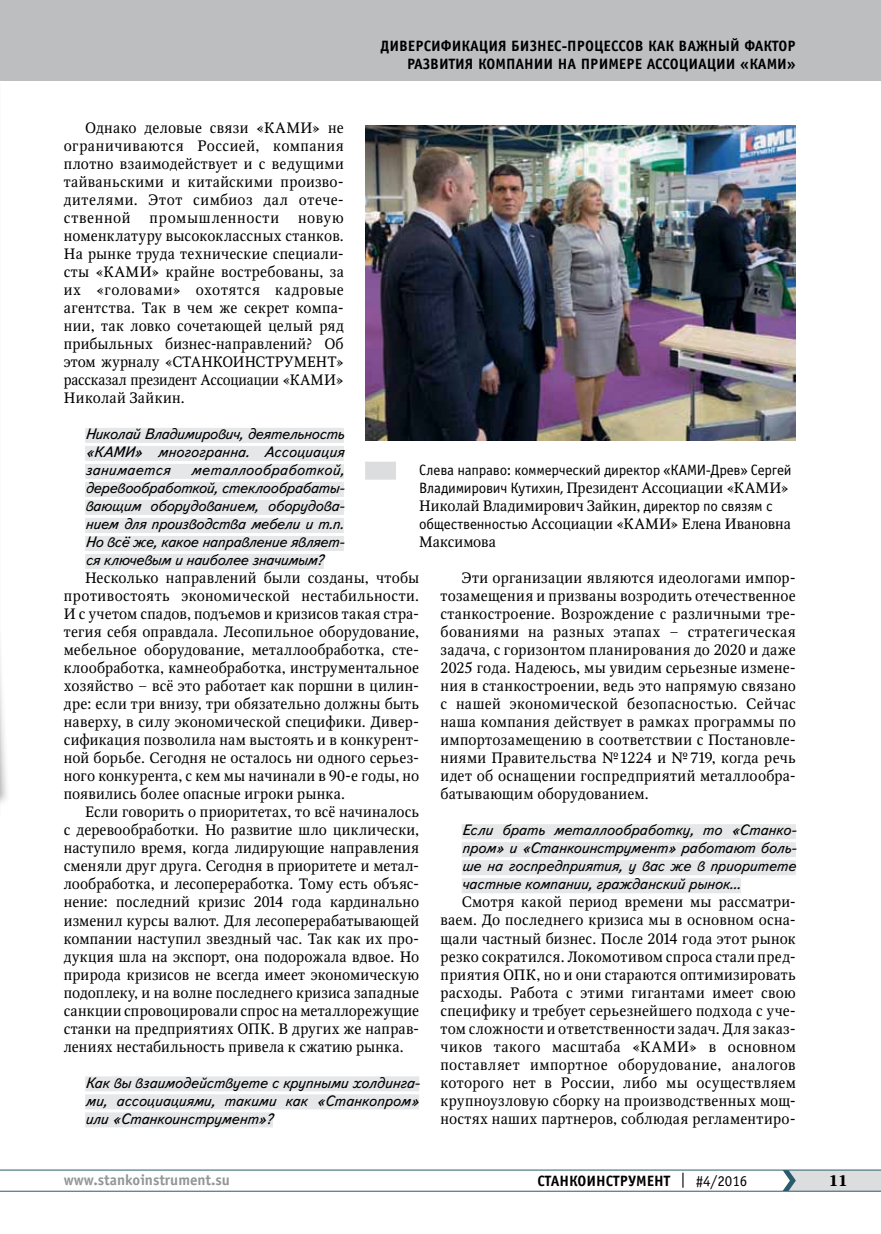
<style>
.page{position:relative;width:881px;height:1234px;background:#fff}
.page>*{position:absolute;margin:0;border:0;box-sizing:border-box;transform-origin:0 0}
.t1{font:15px/18px "Octava";letter-spacing:.02em;color:#000;text-align:justify}
.t2{font:italic 15px/18px "Text Book C";letter-spacing:-.015em;color:#000;text-align:justify}
.t3{font:15px/18px "Octava";color:#000}
.t4{font:700 15px/18px "Officina Sans C";color:#000}
.t5{font:15px "Officina Sans C";letter-spacing:-.015em;color:#000}
.t6{font:700 15px "Officina Sans C";color:#939598}
.t7{font:15px "Octava";letter-spacing:.055em;color:#000}
.t8{font:700 15px "Octava";color:#000}
.s1{font-family:"Officina Sans C"}
.s2{font-weight:400}
</style>
<div class="page">
<hr style="left:0;top:1190px;width:880px;height:1px;background:#285b6e">
<hr style="left:0;top:1169px;width:880px;height:1px;background:#285b6e">
<svg style="left:782px;top:1169px;width:98px;height:21px;background:#cbd1d4"></svg>
<div style="left:0;top:0;width:880px;height:81px;background:#bcbec0"></div>
<div style="left:85px;top:428px;width:259px;height:15px;background:#e6e7e8"></div>
<div style="left:85px;top:446px;width:259px;height:15px;background:#e6e7e8"></div>
<div style="left:85px;top:464px;width:259px;height:15px;background:#e6e7e8"></div>
<div style="left:85px;top:482px;width:259px;height:15px;background:#e6e7e8"></div>
<div style="left:85px;top:500px;width:259px;height:15px;background:#e6e7e8"></div>
<div style="left:85px;top:518px;width:259px;height:15px;background:#e6e7e8"></div>
<div style="left:85px;top:536px;width:259px;height:15px;background:#e6e7e8"></div>
<div style="left:85px;top:554px;width:238px;height:15px;background:#e6e7e8"></div>
<div style="left:85px;top:1076px;width:334px;height:15px;background:#e6e7e8"></div>
<div style="left:85px;top:1094px;width:334px;height:15px;background:#e6e7e8"></div>
<div style="left:85px;top:1112px;width:188px;height:15px;background:#e6e7e8"></div>
<div style="left:461px;top:824px;width:334px;height:15px;background:#e6e7e8"></div>
<div style="left:461px;top:842px;width:334px;height:15px;background:#e6e7e8"></div>
<div style="left:461px;top:860px;width:334px;height:15px;background:#e6e7e8"></div>
<div style="left:461px;top:878px;width:279px;height:15px;background:#e6e7e8"></div>
<img style="left:365px;top:125px;width:429px;height:315px">
<div style="left:365px;top:461px;width:31px;height:18px;background:#dcddde"></div>
<div style="left:0;top:622px;width:11px;height:232px;background:#000;opacity:.3"></div>
<p class="t4" style="left:407px;top:37px;width:390px;text-indent:-27px">Диверсификация бизнес-процессов как важный фактор развития компании на примере Ассоциации «КАМИ</p>
<p class="t4" style="left:786px;top:55px;width:10px">»</p>
<p class="t1" style="left:64px;top:119px;width:281px;text-indent:21px">Однако деловые связи «КАМИ» не ограничиваются Россией, компания плотно взаимодействует и с ведущими тайваньскими и китайскими произво&shy;дителями. Этот симбиоз дал отече&shy;ственной</p>
<p class="t1" style="left:64px;top:209px;width:281px;text-indent:234px">новую номенклатуру высококлассных станков.<br>На рынке труда технические специали&shy;сты «КАМИ» крайне востребованы, за их «головами» охотятся кадровые агентства. Так в чем же секрет компа&shy;нии, так ловко сочетающей целый ряд прибыльных бизнес-направлений? Об этом журналу «Станкоин</p>
<p class="t7" style="left:149px;top:208px;width:131px">промышленности</p>
<p class="t1" style="left:64px;top:353px;width:281px;text-indent:192px">cтрумент» рассказал президент Ассоциации «КАМИ» Николай Зайкин.</p>
<p class="t2" style="left:85px;top:425px;width:260px">Николай Владимирович, деятельность «КАМИ» многогранна. Ассоциация занимается</p>
<p class="t2" style="left:85px;top:461px;width:261px;text-indent:106px">металлообработкой, деревообработкой, стеклообрабаты&shy;вающим оборудованием, оборудова&shy;нием для производства мебели и т.п.<br>Но всё же, какое направление являет&shy;ся ключевым и наиболее значимым?</p>
<p class="t1" style="left:64px;top:569px;width:357px;text-indent:21px">Несколько направлений были созданы, чтобы противостоять экономической нестабильности.<br>И с учетом спадов, подъемов и кризисов такая стра&shy;тегия себя оправдала. Лесопильное оборудование, мебельное оборудование, металлообработка, сте&shy;клообработка, камнеобработка, инструментальное хозяйство − всё это работает как поршни в цилин&shy;дре: если три внизу, три обязательно должны быть наверху, в силу экономической специфики. Дивер&shy;сификация позволила нам выстоять и в конкурент&shy;ной борьбе. Сегодня не осталось ни одного серьез&shy;ного конкурента, с кем мы начинали в 90-е годы, но появились более опасные игроки рынка.</p>
<p class="t1" style="left:64px;top:803px;width:357px;text-indent:21px">Если говорить о приоритетах, то всё начиналось с деревообработки. Но развитие шло циклически, наступило время, когда лидирующие направления сменяли друг друга. Сегодня в приоритете и метал&shy;лообработка, и лесопереработка. Тому есть объяс&shy;нение: последний кризис 2014 года кардинально изменил курсы валют. Для лесоперерабатывающей компании наступил звездный час. Так как их про&shy;дукция шла на экспорт, она подорожала вдвое. Но природа кризисов не всегда имеет экономическую подоплеку, и на волне последнего кризиса западные санкции спровоцировали спрос на металлорежущие станки на предприятиях ОПК. В других же направ&shy;лениях нестабильность привела к сжатию рынка.</p>
<p class="t2" style="left:85px;top:1073px;width:336px">Как вы взаимодействуете с крупными холдинга&shy;ми, ассоциациями, такими как «Станкопром» или «Станкоинструмент»?</p>
<p class="t5" style="left:419px;top:462px;width:374px">Слева направо: коммерческий директор «КАМИ-Древ» Сергей</p>
<p class="t3" style="left:419px;top:479px;width:373px"><span class="s1">Владимирович Кутихин,</span> Президент Ассоциации «КАМИ» Николай Владимирович Зайкин, <span class="s1">директор по связям с общественностью</span> Ассоциации «КАМИ» Елена Ивановна Максимова</p>
<p class="t1" style="left:440px;top:569px;width:357px;text-indent:21px">Эти организации являются идеологами импор&shy;тозамещения и призваны возродить отечественное станкостроение. Возрождение с различными тре&shy;бованиями на разных этапах – стратегическая задача, с горизонтом планирования до 2020 и даже 2025 года. Надеюсь, мы увидим серьезные измене&shy;ния в станкостроении, ведь это напрямую связано с нашей экономической безопасностью. Сейчас наша компания действует в рамках программы по импортозамещению в соответствии с Постановле&shy;ниями Правительства №1224 и №719, когда речь идет об оснащении госпредприятий металлообра&shy;батывающим оборудованием.</p>
<p class="t2" style="left:461px;top:821px;width:336px">Если брать металлообработку, то «Станко&shy;пром» и «Станкоинструмент» работают боль&shy;ше на госпредприятия, у вас же в приоритете частные компании, гражданский рынок...</p>
<p class="t1" style="left:440px;top:893px;width:357px;text-align:left;text-indent:21px">Смотря какой период времени мы рассматри&shy;ваем. До последнего кризиса мы в основном осна&shy;щали частный бизнес. После 2014 года этот рынок резко сократился. Локомотивом спроса стали пред&shy;приятия ОПК, но и они стараются оптимизировать расходы. Работа с этими гигантами имеет свою специфику и требует серьезнейшего подхода с уче&shy;том сложности и ответственности задач. Для заказ&shy;чиков такого масштаба «КАМИ» в основном поставляет импортное оборудование, аналогов которого нет в России, либо мы осуществляем крупноузловую сборку на производственных мощ&shy;ностях наших партнеров, соблюдая регламентиро-</p>
<p class="t6" style="left:64px;top:1171px;width:168px">www.stankoinstrument.su</p>
<p class="t4" style="left:537px;top:1171px;width:211px">СТАНКОИНСТРУМЕНТ <span class="s2">| #4/2016</span></p>
<p class="t8" style="left:828px;top:1170px;width:20px">11</p>
</div>
